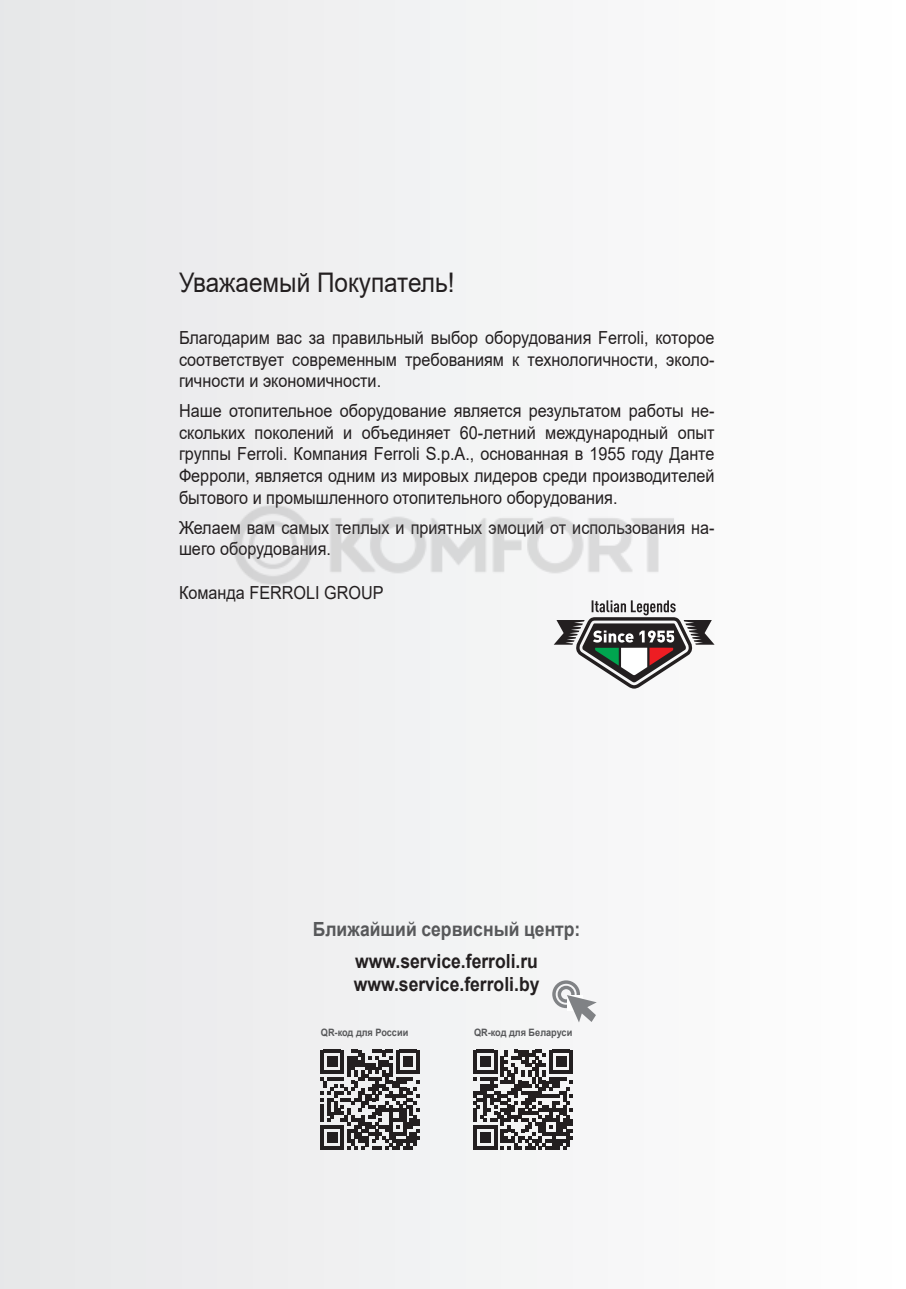
<style>
.page{position:relative;width:906px;height:1289px;background:#fff}
.page>*{position:absolute;margin:0;border:0;box-sizing:border-box;transform-origin:0 0}
.t1{font:27px "Arial";color:#231f20;scale:.9 1}
.t2{font:700 19.5px/23.4px "Arial";color:#231f20;scale:.9 1}
.t3{font:700 19.5px "Arial";color:#57585a;scale:.9 1}
.t4{font:18px/21.6px "Arial";color:#231f20;text-align:justify;scale:.9 1}
.t5{font:700 10.2px "Arial";color:#57585a;scale:.9 1}
</style>
<div class="page">
<div style="left:0;top:0;width:906px;height:1288px;background:#f2f3f4"></div>
<svg style="left:554px;top:600px;width:160px;height:88px"></svg>
<div style="left:557px;top:985px;width:17px;height:17px;border:3px solid #808285;border-radius:50%"></div>
<div style="left:552px;top:980px;width:28px;height:28px;border:3px solid #808285;border-radius:50%"></div>
<svg style="left:567px;top:995px;width:30px;height:27px"></svg>
<svg style="left:320px;top:1049px;width:100px;height:100px"></svg>
<svg style="left:473px;top:1049px;width:100px;height:100px"></svg>
<img style="left:233px;top:505px;width:441px;height:80px">
<h1 class="t1" style="left:179px;top:264px;width:307px">Уважаемый Покупатель!</h1>
<p class="t4" style="left:179px;top:327px;width:596px">Благодарим вас за правильный выбор оборудования Ferroli, которое соответствует современным требованиям к технологичности, эколо&shy;гичности и экономичности.</p>
<p class="t4" style="left:179px;top:400px;width:596px">Наше отопительное оборудование является результатом работы не&shy;скольких поколений и объединяет 60-летний международный опыт группы Ferroli. Компания Ferroli S.p.A., основанная в 1955 году Данте Ферроли, является одним из мировых лидеров среди производителей бытового и промышленного отопительного оборудования.</p>
<p class="t4" style="left:179px;top:516px;width:596px">Желаем вам самых теплых и приятных эмоций от использования на&shy;шего оборудования.</p>
<p class="t4" style="left:179px;top:581px;width:229px">Команда FERROLI GROUP</p>
<p class="t3" style="left:313px;top:915px;width:299px">Ближайший сервисный центр:</p>
<p class="t2" style="left:354px;top:949px;width:208px">www.service.ferroli.ru www.service.ferroli.by</p>
<p class="t5" style="left:321px;top:1025px;width:99px">QR-код для России</p>
<p class="t5" style="left:474px;top:1025px;width:111px">QR-код для Беларуси</p>
</div>
